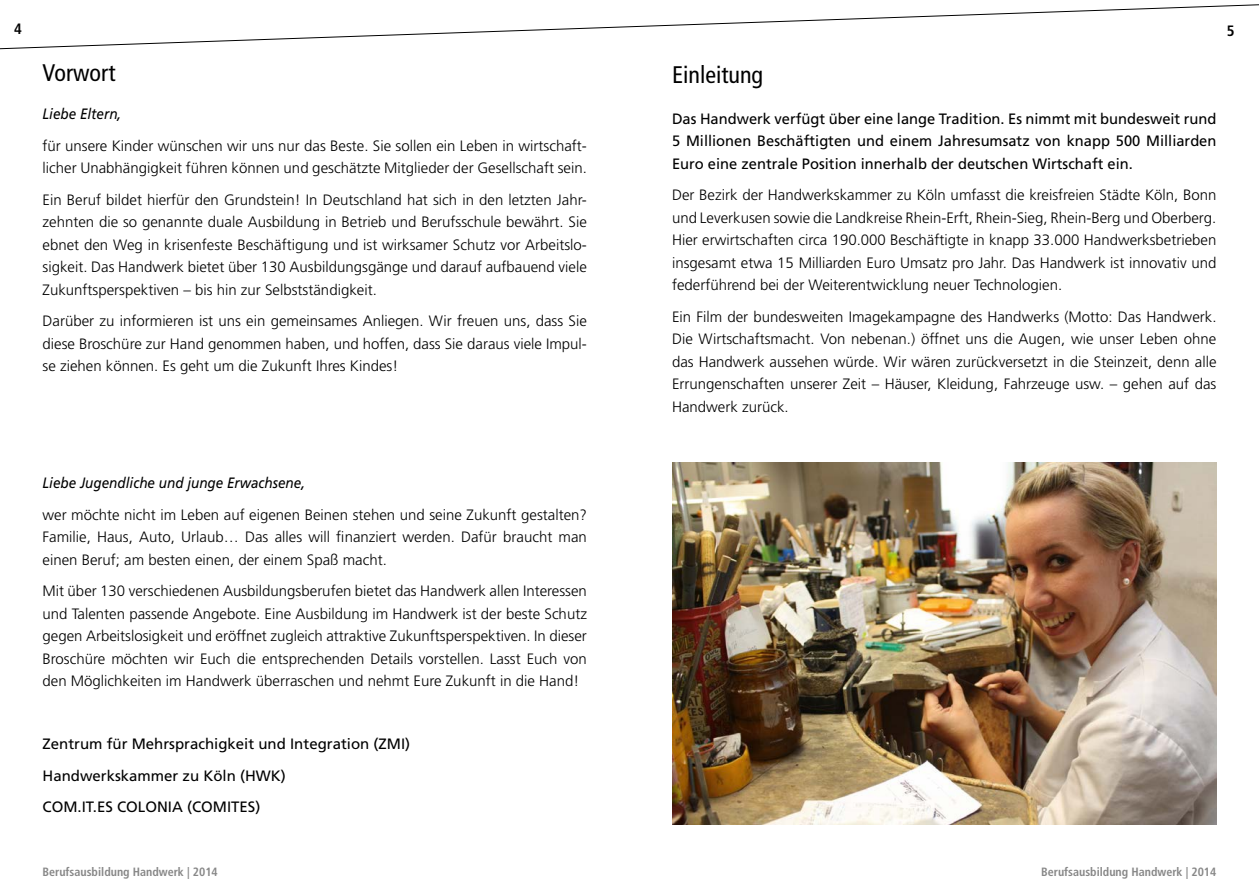
<style>
.page{position:relative;width:1259px;height:893px;background:#fff}
.page>*{position:absolute;margin:0;border:0;box-sizing:border-box;transform-origin:0 0}
.t1{font:condensed 24px "Frutiger";color:#000}
.t2{font:300 15px/22.5px "Frutiger";color:#000;text-align:justify}
.t3{font:15px/22.5px "Frutiger";color:#000;text-align:justify}
.t4{font:italic 15px "Frutiger";color:#000;scale:.9 1}
.t5{font:700 condensed 12px "Frutiger";color:#878787}
</style>
<div class="page">
<svg style="left:0;top:4px;width:1259px;height:46px"></svg>
<img style="left:672px;top:462px;width:544px;height:363px">
<h1 class="t1" style="left:43px;top:58px;width:74px">Vorwort</h1>
<p class="t4" style="left:43px;top:105px;width:89px">Liebe Eltern,</p>
<p class="t2" style="left:43px;top:134px;width:546px">für unsere Kinder wünschen wir uns nur das Beste. Sie sollen ein Leben in wirtschaft&shy;licher Unabhängigkeit führen können und geschätzte Mitglieder der Gesellschaft sein.</p>
<p class="t2" style="left:43px;top:188px;width:546px">Ein Beruf bildet hierfür den Grundstein! In Deutschland hat sich in den letzten Jahr&shy;zehnten die so genannte duale Ausbildung in Betrieb und Berufsschule bewährt. Sie ebnet den Weg in krisenfeste Beschäftigung und ist wirksamer Schutz vor Arbeitslo&shy;sigkeit. Das Handwerk bietet über 130 Ausbildungsgänge und darauf aufbauend viele Zukunftsperspektiven – bis hin zur Selbstständigkeit.</p>
<p class="t2" style="left:43px;top:310px;width:546px">Darüber zu informieren ist uns ein gemeinsames Anliegen. Wir freuen uns, dass Sie diese Broschüre zur Hand genommen haben, und hoffen, dass Sie daraus viele Impul&shy;se ziehen können. Es geht um die Zukunft Ihres Kindes!</p>
<p class="t4" style="left:43px;top:474px;width:293px">Liebe Jugendliche und junge Erwachsene,</p>
<p class="t2" style="left:43px;top:503px;width:546px">wer möchte nicht im Leben auf eigenen Beinen stehen und seine Zukunft gestalten?<br>Familie, Haus, Auto, Urlaub… Das alles will finanziert werden. Dafür braucht man einen Beruf; am besten einen, der einem Spaß macht.</p>
<p class="t2" style="left:43px;top:580px;width:546px">Mit über 130 verschiedenen Ausbildungsberufen bietet das Handwerk allen Interessen und Talenten passende Angebote. Eine Ausbildung im Handwerk ist der beste Schutz gegen Arbeitslosigkeit und eröffnet zugleich attraktive Zukunftsperspektiven. In dieser Broschüre möchten wir Euch die entsprechenden Details vorstellen. Lasst Euch von den Möglichkeiten im Handwerk überraschen und nehmt Eure Zukunft in die Hand!</p>
<p class="t3" style="left:43px;top:728px;width:369px;line-height:31.5px;text-align:left">Zentrum für Mehrsprachigkeit und Integration (ZMI)<br>Handwerkskammer zu Köln (HWK)<br>COM.IT.ES COLONIA (COMITES)</p>
<h1 class="t1" style="left:672px;top:61px;width:93px">Einleitung</h1>
<p class="t3" style="left:672px;top:107px;width:546px">Das Handwerk verfügt über eine lange Tradition. Es nimmt mit bundesweit rund 5 Millionen Beschäftigten und einem Jahresumsatz von knapp 500 Milliarden Euro eine zentrale Position innerhalb der deutschen Wirtschaft ein.</p>
<p class="t2" style="left:672px;top:184px;width:546px">Der Bezirk der Handwerkskammer zu Köln umfasst die kreisfreien Städte Köln, Bonn und Leverkusen sowie die Landkreise Rhein-Erft, Rhein-Sieg, Rhein-Berg und Oberberg.<br>Hier erwirtschaften circa 190.000 Beschäftigte in knapp 33.000 Handwerksbetrieben insgesamt etwa 15 Milliarden Euro Umsatz pro Jahr. Das Handwerk ist innovativ und federführend bei der Weiterentwicklung neuer Technologien.</p>
<p class="t2" style="left:672px;top:305px;width:546px">Ein Film der bundesweiten Imagekampagne des Handwerks (Motto: Das Handwerk.<br>Die Wirtschaftsmacht. Von nebenan.) öffnet uns die Augen, wie unser Leben ohne das Handwerk aussehen würde. Wir wären zurückversetzt in die Steinzeit, denn alle Errungenschaften unserer Zeit – Häuser, Kleidung, Fahrzeuge usw. – gehen auf das Handwerk zurück.</p>
<p class="t5" style="left:43px;top:865px;width:177px">Berufsausbildung Handwerk | 2014</p>
<p class="t5" style="left:1041px;top:865px;width:177px">Berufsausbildung Handwerk | 2014</p>
</div>
